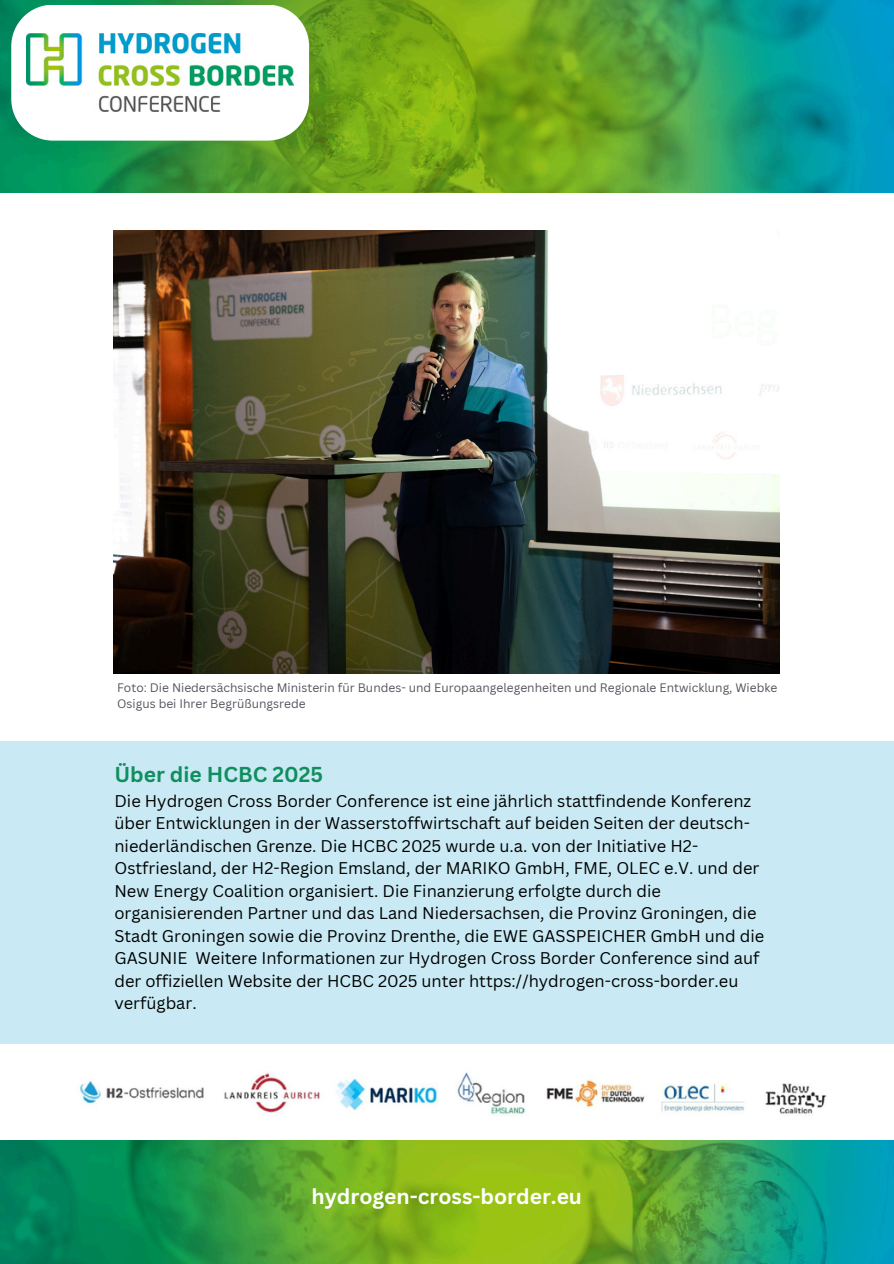
<style>
.page{position:relative;width:894px;height:1264px;background:#fff}
.page>*{position:absolute;margin:0;border:0;box-sizing:border-box;transform-origin:0 0}
.t1{font:700 21px "Canva Sans";color:#fff}
.t2{font:700 21px "Canva Sans";color:#118e5f}
.t3{font:16.5px/22.5px "Canva Sans";color:#000}
.t4{font:12px/16px "Canva Sans";color:#57535e}
</style>
<div class="page">
<div style="left:0;top:741px;width:893px;height:302px;background:#c9eaf4"></div>
<img style="left:79px;top:1072px;width:747px;height:44px">
<img style="left:0;top:1140px;width:893px;height:123px">
<img style="left:0;top:0;width:893px;height:192px">
<svg style="left:11px;top:5px;width:298px;height:136px"></svg>
<img style="left:27px;top:33px;width:266px;height:79px">
<img style="left:114px;top:230px;width:664px;height:443px">
<p class="t4" style="left:117px;top:679px;width:661px">Foto: Die Niedersächsische Ministerin für Bundes- und Europaangelegenheiten und Regionale Entwicklung, Wiebke<br>Osigus bei Ihrer Begrüßungsrede</p>
<p class="t2" style="left:114px;top:759px;width:210px">Über die HCBC 2025</p>
<p class="t3" style="left:114px;top:789px;width:651px">Die Hydrogen Cross Border Conference ist eine jährlich stattfindende Konferenz über Entwicklungen in der Wasserstoffwirtschaft auf beiden Seiten der deutsch&shy;niederländischen Grenze. Die HCBC 2025 wurde u.a. von der Initiative H2- Ostfriesland, der H2-Region Emsland, der MARIKO GmbH, FME, OLEC e.V. und der New Energy Coalition organisiert. Die Finanzierung erfolgte durch die organisierenden Partner und das Land Niedersachsen, die Provinz Groningen, die Stadt Groningen sowie die Provinz Drenthe, die EWE GASSPEICHER GmbH und die GASUNIE Weitere Informationen zur Hydrogen Cross Border Conference sind auf der offiziellen Website der HCBC 2025 unter https://hydrogen-cross-border.eu verfügbar.</p>
<p class="t1" style="left:311px;top:1181px;width:272px">hydrogen-cross-border.eu</p>
</div>
